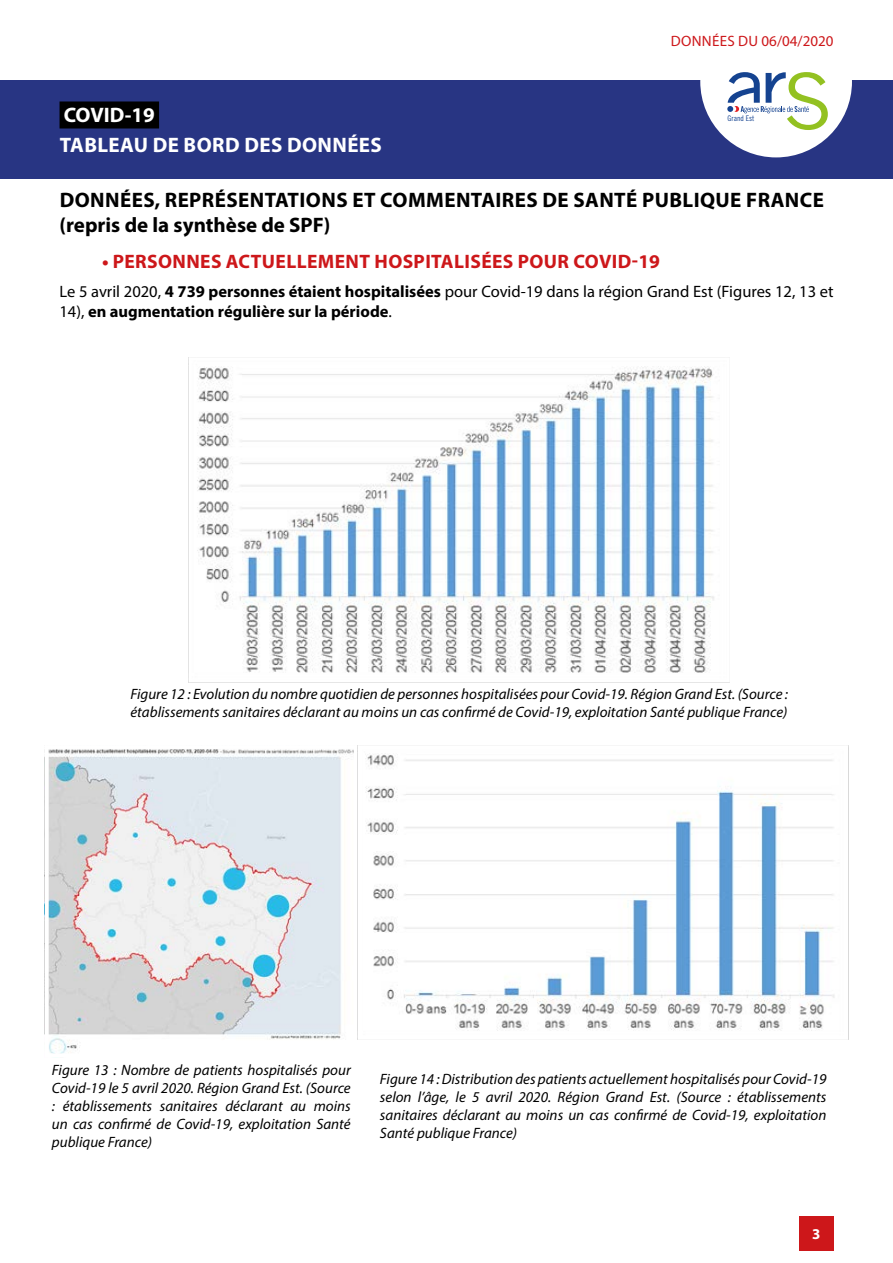
<style>
.page{position:relative;width:893px;height:1263px;background:#fff}
.page>*{position:absolute;margin:0;border:0;box-sizing:border-box;transform-origin:0 0}
.t1{font:700 21px/25.2px "Myriad Pro";letter-spacing:.02em;color:#000}
.t2{font:700 21px/29.4px "Myriad Pro";letter-spacing:.02em;color:#fff}
.t3{font:700 19.5px "Myriad Pro";letter-spacing:.02em;color:#cd171a}
.t4{font:700 16.5px/19.8px "Myriad Pro";color:#000}
.t5{font:italic 15px/18px "Myriad Pro";color:#000;text-align:justify}
.t6{font:15px "Myriad Pro";letter-spacing:.02em;color:#cd171a}
.t7{font:700 15px "Myriad Pro";color:#fff}
.t8{font:7.8px "Trade Gothic LT Std Cn 18";color:#154390}
.s1{font-weight:400}
</style>
<div class="page">
<div style="left:0;top:80px;width:893px;height:99px;background:#283583"></div>
<div style="left:60px;top:101px;width:99px;height:27px;background:#000"></div>
<div style="left:700px;top:6px;width:152px;height:151px;background:#fff;border-radius:50%"></div>
<svg style="left:727px;top:72px;width:101px;height:58px"></svg>
<div style="left:799px;top:1216px;width:34px;height:34px;background:#cd171a"></div>
<img style="left:197px;top:366px;width:517px;height:307px">
<img style="left:50px;top:750px;width:303px;height:302px">
<div style="left:45px;top:745px;width:313px;height:312px;border:4px solid #fff"></div>
<img style="left:365px;top:755px;width:470px;height:276px">
<p class="t6" style="left:671px;top:31px;width:164px">DONNÉES DU 06/04/2020</p>
<h1 class="t2" style="left:60px;top:100px;width:324px">COVID-19<br>TABLEAU DE BORD DES DONNÉES</h1>
<p class="t8" style="left:728px;top:114px;width:28px">Grand Est</p>
<h1 class="t1" style="left:60px;top:187px;width:766px">DONNÉES, REPRÉSENTATIONS ET COMMENTAIRES DE SANTÉ PUBLIQUE FRANCE (repris de la synthèse de SPF)</h1>
<h2 class="t3" style="left:102px;top:249px;width:559px">• PERSONNES ACTUELLEMENT HOSPITALISÉES POUR COVID-19</h2>
<p class="t4" style="left:60px;top:281px;width:775px"><span class="s1">Le 5 avril 2020,</span> 4 739 personnes étaient hospitalisées <span class="s1">pour Covid-19 dans la région Grand Est (Figures 12, 13 et<br>14),</span> en augmentation régulière sur la période<span class="s1">.</span></p>
<p class="t5" style="left:130px;top:685px;width:659px">Figure 12 : Evolution du nombre quotidien de personnes hospitalisées pour Covid-19. Région Grand Est. (Source : établissements sanitaires déclarant au moins un cas confirmé de Covid-19, exploitation Santé publique France)</p>
<p class="t5" style="left:52px;top:1060px;width:300px">Figure 13 : Nombre de patients hospitalisés pour Covid-19 le 5 avril 2020. Région Grand Est. (Source : établissements sanitaires déclarant au moins un cas confirmé de Covid-19, exploitation Santé publique France)</p>
<p class="t5" style="left:380px;top:1069px;width:448px">Figure 14 : Distribution des patients actuellement hospitalisés pour Covid-19 selon l’âge, le 5 avril 2020. Région Grand Est. (Source : établissements sanitaires déclarant au moins un cas confirmé de Covid-19, exploitation Santé publique France)</p>
<p class="t7" style="left:812px;top:1224px;width:10px">3</p>
</div>
